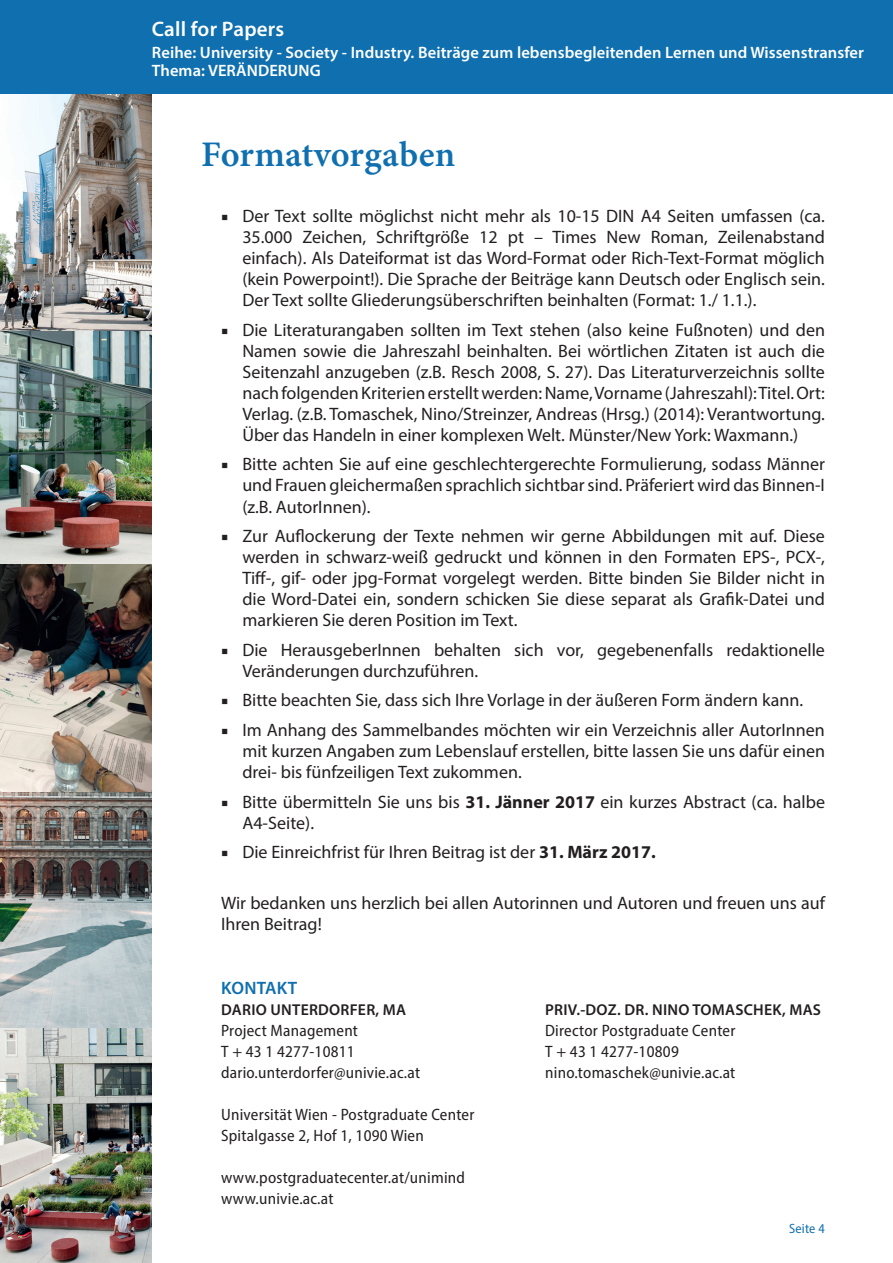
<style>
.page{position:relative;width:893px;height:1263px;background:#fff}
.page>*{position:absolute;margin:0;border:0;box-sizing:border-box;transform-origin:0 0}
.t1{font:36px "Minion Pro Semibold Capt";letter-spacing:.005em;color:#0f6faf}
.t2{font:600 21px "Myriad Pro";letter-spacing:.01em;color:#fff}
.t3{font:18px/21px "Myriad Pro";color:#231f20;text-align:justify}
.t4{font:600 18px "Myriad Pro";letter-spacing:.015em;color:#0f6faf}
.t5{font:semi-condensed 16.5px/21px "Myriad Pro";letter-spacing:.015em;color:#231f20}
.t6{font:600 16.5px/18px "Myriad Pro";letter-spacing:.005em;color:#fff}
.t7{font:600 15.75px "Myriad Pro";letter-spacing:.015em;color:#231f20}
.t8{font:semi-condensed 13.5px "Myriad Pro";letter-spacing:.015em;color:#0f6faf}
.s1{font-family:"Minion Pro";font-weight:600}
.s2{font-weight:700}
</style>
<div class="page">
<img style="left:0;top:94px;width:152px;height:1169px">
<div style="left:0;top:0;width:893px;height:94px;background:#0f6faf"></div>
<p class="t2" style="left:152px;top:15px;width:134px">Call for Papers</p>
<p class="t6" style="left:152px;top:43px;width:713px">Reihe: University - Society - Industry. Beiträge zum lebensbegleitenden Lernen und Wissenstransfer<br>Thema: VERÄNDERUNG</p>
<h1 class="t1" style="left:201px;top:129px;width:256px">Formatvorgaben</h1>
<p class="t3" style="left:242px;top:205px;width:584px;text-indent:-21px"><span class="s1">■</span> Der Text sollte möglichst nicht mehr als 10-15 DIN A4 Seiten umfassen (ca.<br>35.000 Zeichen, Schriftgröße 12 pt – Times New Roman, Zeilenabstand einfach). Als Dateiformat ist das Word-Format oder Rich-Text-Format möglich (kein Powerpoint!). Die Sprache der Beiträge kann Deutsch oder Englisch sein.<br>Der Text sollte Gliederungsüberschriften beinhalten (Format: 1./ 1.1.).</p>
<p class="t3" style="left:242px;top:319px;width:584px;text-indent:-21px"><span class="s1">■</span> Die Literaturangaben sollten im Text stehen (also keine Fußnoten) und den Namen sowie die Jahreszahl beinhalten. Bei wörtlichen Zitaten ist auch die Seitenzahl anzugeben (z.B. Resch 2008, S. 27). Das Literaturverzeichnis sollte nach folgenden Kriterien erstellt werden: Name, Vorname (Jahreszahl): Titel. Ort:<br>Verlag. (z.B. Tomaschek, Nino/Streinzer, Andreas (Hrsg.) (2014): Verantwortung.<br>Über das Handeln in einer komplexen Welt. Münster/New York: Waxmann.)</p>
<p class="t3" style="left:242px;top:453px;width:584px;text-indent:-21px"><span class="s1">■</span> Bitte achten Sie auf eine geschlechtergerechte Formulierung, sodass Männer und Frauen gleichermaßen sprachlich sichtbar sind. Präferiert wird das Binnen-I (z.B. AutorInnen).</p>
<p class="t3" style="left:242px;top:526px;width:584px;text-indent:-21px"><span class="s1">■</span> Zur Auflockerung der Texte nehmen wir gerne Abbildungen mit auf. Diese werden in schwarz-weiß gedruckt und können in den Formaten EPS-, PCX-, Tiff-, gif- oder jpg-Format vorgelegt werden. Bitte binden Sie Bilder nicht in die Word-Datei ein, sondern schicken Sie diese separat als Grafik-Datei und markieren Sie deren Position im Text.</p>
<p class="t3" style="left:242px;top:639px;width:584px;text-indent:-21px"><span class="s1">■</span> Die HerausgeberInnen behalten sich vor, gegebenenfalls redaktionelle<br>Veränderungen durchzuführen.</p>
<p class="t3" style="left:221px;top:690px;width:583px"><span class="s1">■</span> Bitte beachten Sie, dass sich Ihre Vorlage in der äußeren Form ändern kann.</p>
<p class="t3" style="left:242px;top:719px;width:584px;text-indent:-21px"><span class="s1">■</span> Im Anhang des Sammelbandes möchten wir ein Verzeichnis aller AutorInnen mit kurzen Angaben zum Lebenslauf erstellen, bitte lassen Sie uns dafür einen drei- bis fünfzeiligen Text zukommen.</p>
<p class="t3" style="left:242px;top:791px;width:584px;text-indent:-21px"><span class="s1">■</span> Bitte übermitteln Sie uns bis <span class="s2">31. Jänner 2017</span> ein kurzes Abstract (ca. halbe<br>A4-Seite).</p>
<p class="t3" style="left:221px;top:841px;width:436px"><span class="s1">■</span> Die Einreichfrist für Ihren Beitrag ist der <span class="s2">31. März 2017.</span></p>
<p class="t3" style="left:221px;top:892px;width:605px">Wir bedanken uns herzlich bei allen Autorinnen und Autoren und freuen uns auf<br>Ihren Beitrag!</p>
<p class="t4" style="left:221px;top:976px;width:78px">KONTAKT</p>
<p class="t7" style="left:221px;top:1000px;width:187px">DARIO UNTERDORFER, MA</p>
<p class="t7" style="left:545px;top:1000px;width:277px">PRIV.-DOZ. DR. NINO TOMASCHEK, MAS</p>
<p class="t5" style="left:221px;top:1020px;width:138px">Project Management</p>
<p class="t5" style="left:545px;top:1020px;width:192px">Director Postgraduate Center</p>
<p class="t5" style="left:221px;top:1041px;width:135px">T + 43 1 4277-10811</p>
<p class="t5" style="left:545px;top:1041px;width:135px">T + 43 1 4277-10809</p>
<p class="t5" style="left:221px;top:1062px;width:200px">dario.unterdorfer@univie.ac.at</p>
<p class="t5" style="left:545px;top:1062px;width:192px">nino.tomaschek@univie.ac.at</p>
<p class="t5" style="left:221px;top:1104px;width:255px">Universität Wien - Postgraduate Center<br>Spitalgasse 2, Hof 1, 1090 Wien</p>
<p class="t5" style="left:221px;top:1167px;width:245px">www.postgraduatecenter.at/unimind www.univie.ac.at</p>
<p class="t8" style="left:789px;top:1220px;width:37px">Seite 4</p>
</div>
